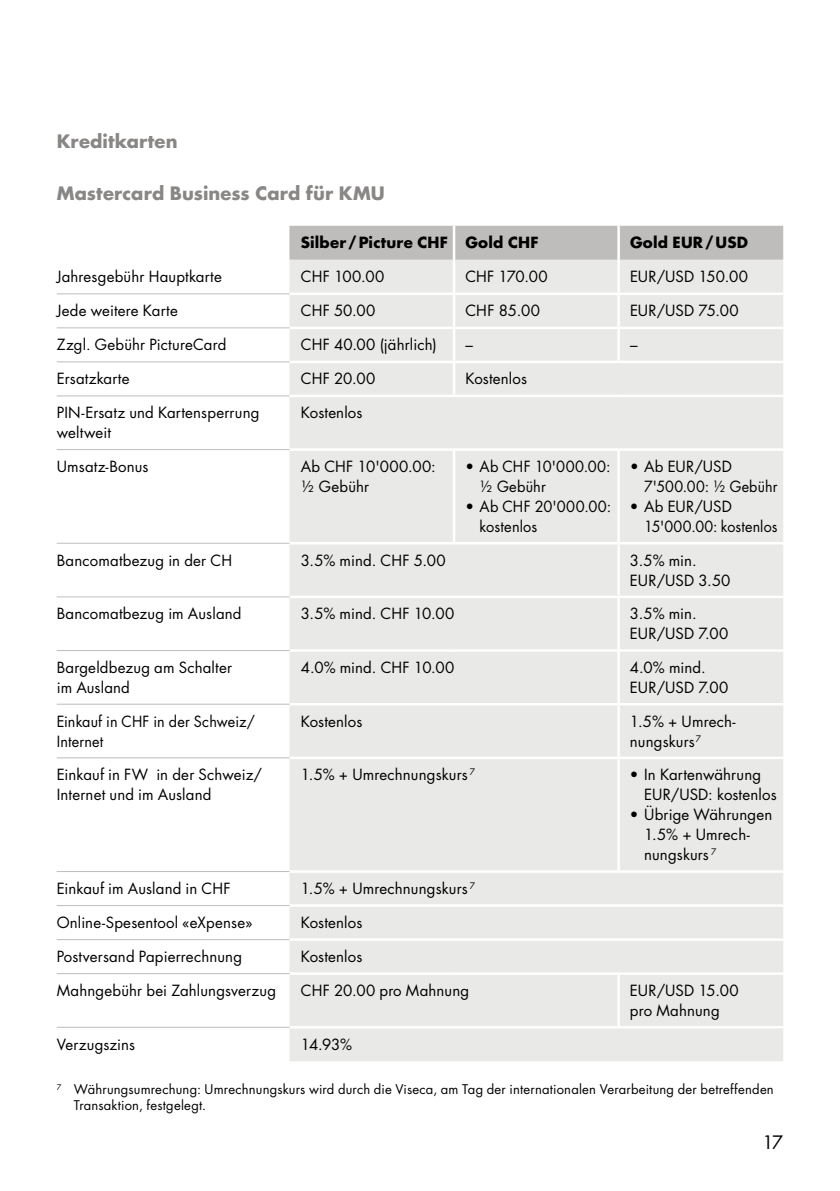
<style>
.page{position:relative;width:840px;height:1191px;background:#fff}
.page>*{position:absolute;margin:0;border:0;box-sizing:border-box;transform-origin:0 0}
.t1{font:700 18px "Futura Std";letter-spacing:.005em;color:#898785}
.t2{font:18px "Futura Std";color:#000}
.t3{font:15px/20px "Futura Std";letter-spacing:.01em;color:#000}
.t4{font:700 15px "Futura Std";letter-spacing:.015em;color:#000}
.t5{font:15px/20px "Futura Std";letter-spacing:.01em;color:#000;scale:.96 1}
.t6{font:13px/16px "Futura Std";letter-spacing:.015em;color:#000}
</style>
<div class="page">
<div style="left:289px;top:226px;width:493px;height:34px;background:#bebdbc"></div>
<div style="left:289px;top:260px;width:493px;height:801px;background:#e9e9e8"></div>
<hr style="left:452px;top:226px;width:3px;height:34px;background:#fff">
<hr style="left:617px;top:226px;width:2px;height:34px;background:#fff">
<hr style="left:452px;top:260px;width:3px;height:32px;background:#fff">
<hr style="left:617px;top:260px;width:2px;height:32px;background:#fff">
<hr style="left:289px;top:292px;width:165px;height:3px;background:#fff">
<hr style="left:454px;top:292px;width:164px;height:3px;background:#fff">
<hr style="left:452px;top:295px;width:3px;height:31px;background:#fff">
<hr style="left:618px;top:292px;width:164px;height:3px;background:#fff">
<hr style="left:617px;top:295px;width:2px;height:31px;background:#fff">
<hr style="left:289px;top:326px;width:165px;height:3px;background:#fff">
<hr style="left:454px;top:326px;width:164px;height:3px;background:#fff">
<hr style="left:452px;top:329px;width:3px;height:32px;background:#fff">
<hr style="left:618px;top:326px;width:164px;height:3px;background:#fff">
<hr style="left:617px;top:329px;width:2px;height:32px;background:#fff">
<hr style="left:289px;top:361px;width:165px;height:2px;background:#fff">
<hr style="left:454px;top:361px;width:164px;height:2px;background:#fff">
<hr style="left:452px;top:363px;width:3px;height:32px;background:#fff">
<hr style="left:618px;top:361px;width:164px;height:2px;background:#fff">
<hr style="left:289px;top:395px;width:165px;height:2px;background:#fff">
<hr style="left:454px;top:395px;width:164px;height:2px;background:#fff">
<hr style="left:618px;top:395px;width:164px;height:2px;background:#fff">
<hr style="left:289px;top:448px;width:165px;height:3px;background:#fff">
<hr style="left:454px;top:448px;width:164px;height:3px;background:#fff">
<hr style="left:452px;top:451px;width:3px;height:91px;background:#fff">
<hr style="left:618px;top:448px;width:164px;height:3px;background:#fff">
<hr style="left:617px;top:451px;width:2px;height:91px;background:#fff">
<hr style="left:289px;top:542px;width:165px;height:2px;background:#fff">
<hr style="left:454px;top:542px;width:164px;height:2px;background:#fff">
<hr style="left:618px;top:542px;width:164px;height:2px;background:#fff">
<hr style="left:617px;top:544px;width:2px;height:51px;background:#fff">
<hr style="left:289px;top:595px;width:165px;height:3px;background:#fff">
<hr style="left:454px;top:595px;width:164px;height:3px;background:#fff">
<hr style="left:618px;top:595px;width:164px;height:3px;background:#fff">
<hr style="left:617px;top:598px;width:2px;height:51px;background:#fff">
<hr style="left:289px;top:649px;width:165px;height:3px;background:#fff">
<hr style="left:454px;top:649px;width:164px;height:3px;background:#fff">
<hr style="left:618px;top:649px;width:164px;height:3px;background:#fff">
<hr style="left:617px;top:652px;width:2px;height:51px;background:#fff">
<hr style="left:289px;top:703px;width:165px;height:2px;background:#fff">
<hr style="left:454px;top:703px;width:164px;height:2px;background:#fff">
<hr style="left:618px;top:703px;width:164px;height:2px;background:#fff">
<hr style="left:617px;top:705px;width:2px;height:51px;background:#fff">
<hr style="left:289px;top:756px;width:165px;height:3px;background:#fff">
<hr style="left:454px;top:756px;width:164px;height:3px;background:#fff">
<hr style="left:618px;top:756px;width:164px;height:3px;background:#fff">
<hr style="left:617px;top:759px;width:2px;height:111px;background:#fff">
<hr style="left:289px;top:870px;width:165px;height:2px;background:#fff">
<hr style="left:454px;top:870px;width:164px;height:2px;background:#fff">
<hr style="left:618px;top:870px;width:164px;height:2px;background:#fff">
<hr style="left:289px;top:904px;width:165px;height:2px;background:#fff">
<hr style="left:454px;top:904px;width:164px;height:2px;background:#fff">
<hr style="left:618px;top:904px;width:164px;height:2px;background:#fff">
<hr style="left:289px;top:938px;width:165px;height:2px;background:#fff">
<hr style="left:454px;top:938px;width:164px;height:2px;background:#fff">
<hr style="left:618px;top:938px;width:164px;height:2px;background:#fff">
<hr style="left:289px;top:972px;width:165px;height:3px;background:#fff">
<hr style="left:454px;top:972px;width:164px;height:3px;background:#fff">
<hr style="left:618px;top:972px;width:164px;height:3px;background:#fff">
<hr style="left:617px;top:975px;width:2px;height:51px;background:#fff">
<hr style="left:289px;top:1026px;width:165px;height:2px;background:#fff">
<hr style="left:454px;top:1026px;width:164px;height:2px;background:#fff">
<hr style="left:618px;top:1026px;width:164px;height:2px;background:#fff">
<hr style="left:57px;top:293px;width:232px;height:1px;background:#bebdbc">
<hr style="left:57px;top:327px;width:232px;height:1px;background:#bebdbc">
<hr style="left:57px;top:361px;width:232px;height:1px;background:#bebdbc">
<hr style="left:57px;top:395px;width:232px;height:1px;background:#bebdbc">
<hr style="left:57px;top:449px;width:232px;height:1px;background:#bebdbc">
<hr style="left:57px;top:543px;width:232px;height:1px;background:#bebdbc">
<hr style="left:57px;top:596px;width:232px;height:1px;background:#bebdbc">
<hr style="left:57px;top:650px;width:232px;height:1px;background:#bebdbc">
<hr style="left:57px;top:703px;width:232px;height:1px;background:#bebdbc">
<hr style="left:57px;top:757px;width:232px;height:1px;background:#bebdbc">
<hr style="left:57px;top:871px;width:232px;height:1px;background:#bebdbc">
<hr style="left:57px;top:905px;width:232px;height:1px;background:#bebdbc">
<hr style="left:57px;top:939px;width:232px;height:1px;background:#bebdbc">
<hr style="left:57px;top:973px;width:232px;height:1px;background:#bebdbc">
<hr style="left:57px;top:1026px;width:232px;height:1px;background:#bebdbc">
<p class="t1" style="left:57px;top:129px;width:122px">Kreditkarten</p>
<p class="t1" style="left:57px;top:181px;width:329px">Mastercard Business Card für KMU</p>
<p class="t4" style="left:300px;top:232px;width:239px">Silber/Picture CHF Gold CHF</p>
<p class="t4" style="left:629px;top:232px;width:119px">Gold EUR/USD</p>
<p class="t3" style="left:57px;top:267px;width:167px">Jahresgebühr Hauptkarte</p>
<p class="t3" style="left:300px;top:267px;width:85px">CHF 100.00</p>
<p class="t3" style="left:465px;top:267px;width:84px">CHF 170.00</p>
<p class="t3" style="left:629px;top:267px;width:119px">EUR/USD 150.00</p>
<p class="t3" style="left:57px;top:301px;width:122px">Jede weitere Karte</p>
<p class="t3" style="left:301px;top:301px;width:76px">CHF 50.00</p>
<p class="t3" style="left:465px;top:301px;width:76px">CHF 85.00</p>
<p class="t3" style="left:629px;top:301px;width:110px">EUR/USD 75.00</p>
<p class="t3" style="left:57px;top:335px;width:171px">Zzgl. Gebühr PictureCard</p>
<p class="t3" style="left:301px;top:335px;width:137px">CHF 40.00 (jährlich)</p>
<p class="t3" style="left:465px;top:335px;width:9px">–</p>
<p class="t3" style="left:629px;top:335px;width:9px">–</p>
<p class="t3" style="left:57px;top:369px;width:74px">Ersatzkarte</p>
<p class="t3" style="left:301px;top:369px;width:76px">CHF 20.00</p>
<p class="t3" style="left:465px;top:369px;width:63px">Kostenlos</p>
<p class="t3" style="left:57px;top:403px;width:204px">PIN-Ersatz und Kartensperrung weltweit</p>
<p class="t3" style="left:301px;top:403px;width:63px">Kostenlos</p>
<p class="t3" style="left:57px;top:456px;width:93px">Umsatz-Bonus</p>
<p class="t3" style="left:301px;top:456px;width:136px">Ab CHF 10'000.00: ½ Gebühr</p>
<p class="t3" style="left:479px;top:456px;width:132px;text-indent:-14px">• Ab CHF 10'000.00: ½ Gebühr</p>
<p class="t3" style="left:479px;top:496px;width:133px;text-indent:-14px">• Ab CHF 20'000.00: kostenlos</p>
<p class="t3" style="left:643px;top:456px;width:135px;text-indent:-14px">• Ab EUR/USD<br>7'500.00: ½ Gebühr</p>
<p class="t3" style="left:643px;top:496px;width:135px;text-indent:-14px">• Ab EUR/USD<br>15'000.00: kostenlos</p>
<p class="t3" style="left:57px;top:550px;width:177px">Bancomatbezug in der CH</p>
<p class="t3" style="left:300px;top:550px;width:146px">3.5% mind. CHF 5.00</p>
<p class="t3" style="left:629px;top:550px;width:102px">3.5% min.<br>EUR/USD 3.50</p>
<p class="t3" style="left:57px;top:604px;width:186px">Bancomatbezug im Ausland</p>
<p class="t3" style="left:300px;top:604px;width:155px">3.5% mind. CHF 10.00</p>
<p class="t3" style="left:629px;top:604px;width:100px">3.5% min.<br>EUR/USD 7.00</p>
<p class="t3" style="left:57px;top:657px;width:177px">Bargeldbezug am Schalter im Ausland</p>
<p class="t3" style="left:300px;top:657px;width:155px">4.0% mind. CHF 10.00</p>
<p class="t3" style="left:629px;top:657px;width:100px">4.0% mind.<br>EUR/USD 7.00</p>
<p class="t5" style="left:57px;top:711px;width:208px">Einkauf in CHF in der Schweiz/<br>Internet</p>
<p class="t3" style="left:300px;top:711px;width:63px">Kostenlos</p>
<p class="t3" style="left:629px;top:711px;width:107px">1.5% + Umrech&shy;nungskurs<sup>7</sup></p>
<p class="t3" style="left:57px;top:765px;width:207px">Einkauf in FW in der Schweiz/<br>Internet und im Ausland</p>
<p class="t3" style="left:300px;top:765px;width:176px">1.5% + Umrechnungskurs <sup>7</sup></p>
<p class="t3" style="left:643px;top:765px;width:134px;text-indent:-14px">• In Kartenwährung<br>EUR/USD: kostenlos</p>
<p class="t3" style="left:643px;top:805px;width:130px;text-indent:-14px">• Übrige Währungen<br>1.5% + Umrech&shy;nungskurs <sup>7</sup></p>
<p class="t3" style="left:57px;top:878px;width:175px">Einkauf im Ausland in CHF</p>
<p class="t3" style="left:300px;top:878px;width:176px">1.5% + Umrechnungskurs <sup>7</sup></p>
<p class="t3" style="left:57px;top:912px;width:197px">Online-Spesentool «eXpense»</p>
<p class="t3" style="left:300px;top:912px;width:63px">Kostenlos</p>
<p class="t3" style="left:57px;top:946px;width:187px">Postversand Papierrechnung</p>
<p class="t3" style="left:300px;top:946px;width:63px">Kostenlos</p>
<p class="t3" style="left:57px;top:980px;width:221px">Mahngebühr bei Zahlungsverzug</p>
<p class="t3" style="left:300px;top:980px;width:170px">CHF 20.00 pro Mahnung</p>
<p class="t3" style="left:629px;top:980px;width:110px">EUR/USD 15.00 pro Mahnung</p>
<p class="t3" style="left:57px;top:1034px;width:80px">Verzugszins</p>
<p class="t3" style="left:300px;top:1034px;width:53px">14.93%</p>
<p class="t6" style="left:74px;top:1081px;width:701px;text-indent:-17px"><sup>7</sup> Währungsumrechung: Umrechnungskurs wird durch die Viseca, am Tag der internationalen Verarbeitung der betreffenden<br>Transaktion, festgelegt.</p>
<p class="t2" style="left:762px;top:1131px;width:22px">17</p>
</div>
